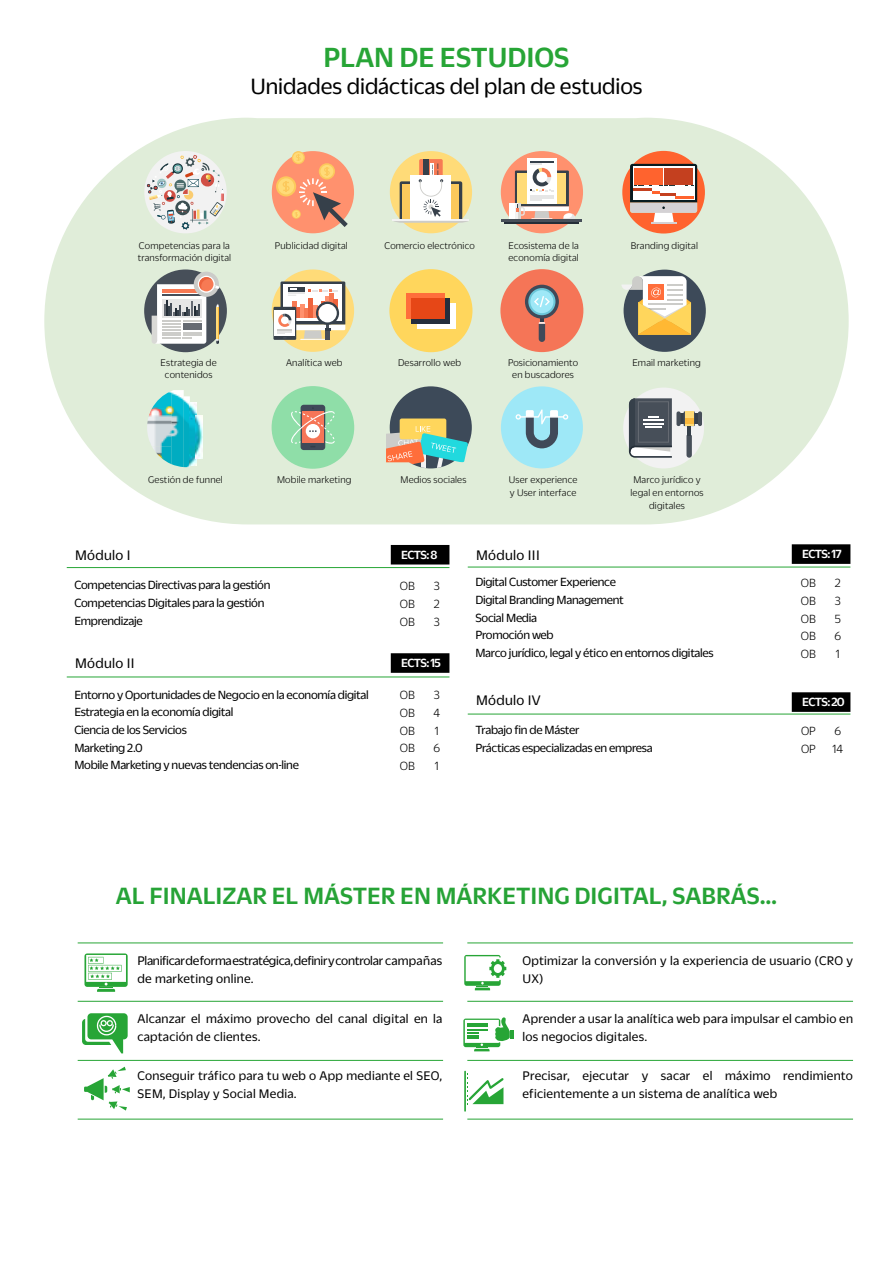
<style>
.page{position:relative;width:893px;height:1263px;background:#fff}
.page>*{position:absolute;margin:0;border:0;box-sizing:border-box;transform-origin:0 0}
.t1{font:500 30px "Duplicate Sans";color:#27a536}
.t2{font:500 25.5px "Duplicate Sans";color:#26a336}
.t3{font:24px "Duplicate Sans";color:#000}
.t4{font:15px "Duplicate Sans";letter-spacing:.02em;color:#000}
.t5{font:13.5px/18px "Duplicate Sans";letter-spacing:.02em;color:#000}
.t6{font:13.5px/18px "Duplicate Sans";letter-spacing:-.02em;color:#000}
.t7{font:12.9px/17.7px "Duplicate Sans";letter-spacing:-.02em;color:#000}
.t8{font:300 12.9px/17.7px "Duplicate Sans";color:#000;text-align:justify}
.t9{font:500 12.9px "Duplicate Sans";letter-spacing:-.055em;color:#fff}
.t10{font:300 10.5px/12.6px "Duplicate Sans";letter-spacing:.02em;color:#000}
</style>
<div class="page">
<div style="left:391px;top:545px;width:58px;height:19px;background:#000"></div>
<div style="left:391px;top:653px;width:58px;height:20px;background:#000"></div>
<div style="left:792px;top:544px;width:58px;height:20px;background:#000"></div>
<div style="left:792px;top:692px;width:58px;height:20px;background:#000"></div>
<hr style="left:67px;top:567px;width:382px;height:1px;background:#27a536">
<hr style="left:67px;top:677px;width:382px;height:1px;background:#27a536">
<hr style="left:468px;top:567px;width:382px;height:1px;background:#27a536">
<hr style="left:468px;top:714px;width:382px;height:1px;background:#27a536">
<svg style="left:44px;top:118px;width:805px;height:406px;background:#e4efde"></svg>
<div style="left:144px;top:269px;width:83px;height:83px;background:#474f59;border-radius:50%"></div>
<div style="left:194px;top:272px;width:25px;height:25px;background:#ccccc9;border-radius:50%"></div>
<div style="left:198px;top:276px;width:17px;height:17px;background:#fff;border-radius:50%"></div>
<svg style="left:152px;top:277px;width:67px;height:67px"></svg>
<div style="left:272px;top:269px;width:82px;height:83px;background:#ffdb78;border-radius:50%"></div>
<svg style="left:273px;top:307px;width:23px;height:33px"></svg>
<div style="left:275px;top:310px;width:20px;height:26px;background:#fff"></div>
<svg style="left:277px;top:281px;width:68px;height:59px;background:#cbbaaf"></svg>
<div style="left:389px;top:269px;width:83px;height:83px;background:#ffd65c;border-radius:50%"></div>
<div style="left:417px;top:303px;width:38px;height:26px;background:#fff"></div>
<div style="left:412px;top:298px;width:38px;height:25px;background:#242e3d"></div>
<div style="left:407px;top:293px;width:38px;height:25px;background:#ff6e3b"></div>
<div style="left:412px;top:298px;width:33px;height:20px;background:#e64717"></div>
<div style="left:500px;top:269px;width:83px;height:83px;background:#f57557;border-radius:50%"></div>
<svg style="left:525px;top:285px;width:34px;height:34px"></svg>
<svg style="left:528px;top:288px;width:27px;height:27px"></svg>
<div style="left:530px;top:290px;width:23px;height:23px;background:#9ee8f7;border-radius:50%"></div>
<svg style="left:539px;top:318px;width:6px;height:24px"></svg>
<svg style="left:534px;top:296px;width:16px;height:11px"></svg>
<div style="left:624px;top:270px;width:82px;height:82px;background:#3d4a59;border-radius:50%"></div>
<svg style="left:621px;top:276px;width:70px;height:58px"></svg>
<div style="left:272px;top:386px;width:82px;height:83px;background:#8fdea8;border-radius:50%"></div>
<div style="left:301px;top:405px;width:24px;height:45px;background:#404a59;border-radius:3px"></div>
<svg style="left:291px;top:407px;width:44px;height:40px"></svg>
<div style="left:390px;top:386px;width:82px;height:82px;background:#3d4a59;border-radius:50%"></div>
<div style="left:400px;top:418px;width:46px;height:21px;background:#ffd65c;border-radius:2px"></div>
<svg style="left:386px;top:426px;width:82px;height:42px"></svg>
<div style="left:501px;top:386px;width:82px;height:82px;background:#9ee8f7;border-radius:50%"></div>
<svg style="left:516px;top:409px;width:52px;height:39px"></svg>
<div style="left:623px;top:388px;width:81px;height:80px;background:#f2f2f2;border-radius:50%"></div>
<svg style="left:629px;top:398px;width:73px;height:60px"></svg>
<div style="left:272px;top:151px;width:82px;height:82px;background:#ff916e;border-radius:50%"></div>
<div style="left:276px;top:176px;width:20px;height:20px;background:#fcc95c;border-radius:50%"></div>
<div style="left:278px;top:178px;width:16px;height:16px;background:#ffdb78;border-radius:50%"></div>
<svg style="left:292px;top:151px;width:13px;height:13px"></svg>
<div style="left:293px;top:152px;width:11px;height:11px;background:#ffdb78;border-radius:50%"></div>
<svg style="left:296px;top:154px;width:5px;height:7px"></svg>
<svg style="left:319px;top:163px;width:16px;height:16px"></svg>
<div style="left:320px;top:165px;width:13px;height:13px;background:#ffdb78;border-radius:50%"></div>
<svg style="left:283px;top:167px;width:65px;height:60px"></svg>
<div style="left:390px;top:151px;width:82px;height:82px;background:#ffdb78;border-radius:50%"></div>
<svg style="left:392px;top:159px;width:77px;height:64px"></svg>
<div style="left:501px;top:151px;width:82px;height:82px;background:#ff916e;border-radius:50%"></div>
<div style="left:527px;top:158px;width:30px;height:46px;background:#fff"></div>
<div style="left:509px;top:204px;width:12px;height:15px;background:#fff"></div>
<svg style="left:515px;top:161px;width:60px;height:58px"></svg>
<hr style="left:505px;top:222px;width:74px;height:1px;background:#242e38">
<hr style="left:502px;top:219px;width:80px;height:3px;background:#474f59">
<div style="left:622px;top:151px;width:83px;height:82px;background:#ff632e;border-radius:50%"></div>
<svg style="left:630px;top:164px;width:67px;height:59px"></svg>
<hr style="left:675px;top:196px;width:18px;height:3px;background:#ff632e">
<div style="left:144px;top:151px;width:83px;height:82px;background:#f2f2f2;border-radius:50%"></div>
<svg style="left:147px;top:155px;width:77px;height:75px"></svg>
<img style="left:152px;top:446px;width:19px;height:18px">
<img style="left:171px;top:390px;width:13px;height:77px">
<img style="left:184px;top:396px;width:6px;height:71px">
<img style="left:190px;top:403px;width:6px;height:62px">
<img style="left:196px;top:415px;width:6px;height:44px">
<img style="left:147px;top:409px;width:24px;height:37px">
<img style="left:152px;top:391px;width:19px;height:18px">
<svg style="left:84px;top:953px;width:44px;height:39px"></svg>
<svg style="left:82px;top:1013px;width:46px;height:40px"></svg>
<svg style="left:84px;top:1067px;width:46px;height:43px"></svg>
<svg style="left:464px;top:955px;width:42px;height:35px"></svg>
<svg style="left:464px;top:1071px;width:40px;height:41px"></svg>
<svg style="left:463px;top:1017px;width:50px;height:34px"></svg>
<hr style="left:467px;top:1001px;width:386px;height:1px;background:#27a536">
<hr style="left:467px;top:942px;width:386px;height:1px;background:#27a536">
<hr style="left:467px;top:1060px;width:386px;height:1px;background:#27a536">
<hr style="left:467px;top:1119px;width:386px;height:1px;background:#27a536">
<hr style="left:78px;top:1001px;width:365px;height:1px;background:#27a536">
<hr style="left:78px;top:942px;width:365px;height:1px;background:#27a536">
<hr style="left:78px;top:1060px;width:365px;height:1px;background:#27a536">
<hr style="left:78px;top:1119px;width:365px;height:1px;background:#27a536">
<h1 class="t1" style="left:323px;top:37px;width:248px">PLAN DE ESTUDIOS</h1>
<h3 class="t3" style="left:250px;top:71px;width:394px">Unidades didácticas del plan de estudios</h3>
<p class="t10" style="left:138px;top:239px;width:95px">Competencias para la transformación digital</p>
<p class="t10" style="left:161px;top:355px;width:58px;text-align:center">Estrategia de contenidos</p>
<p class="t10" style="left:275px;top:239px;width:74px">Publicidad digital</p>
<p class="t10" style="left:384px;top:239px;width:92px">Comercio electrónico</p>
<p class="t10" style="left:508px;top:239px;width:72px">Ecosistema de la economía digital</p>
<p class="t10" style="left:631px;top:239px;width:69px">Branding digital</p>
<p class="t10" style="left:286px;top:355px;width:58px">Analítica web</p>
<p class="t10" style="left:398px;top:355px;width:65px">Desarrollo web</p>
<p class="t10" style="left:508px;top:355px;width:72px;text-align:center">Posicionamiento en buscadores</p>
<p class="t10" style="left:632px;top:355px;width:70px">Email marketing</p>
<p class="t4" style="left:75px;top:545px;width:57px">Módulo I</p>
<p class="t10" style="left:148px;top:473px;width:76px">Gestión de funnel</p>
<p class="t10" style="left:277px;top:473px;width:76px">Mobile marketing</p>
<p class="t10" style="left:400px;top:473px;width:68px">Medios sociales</p>
<p class="t10" style="left:509px;top:473px;width:70px">User experience y User interface</p>
<p class="t10" style="left:630px;top:473px;width:75px;text-align:center">Marco jurídico y legal en entornos digitales</p>
<p class="t9" style="left:401px;top:546px;width:38px">ECTS: 8</p>
<p class="t4" style="left:476px;top:545px;width:65px">Módulo III</p>
<p class="t7" style="left:74px;top:575px;width:198px">Competencias Directivas para la gestión<br>Competencias Digitales para la gestión<br>Emprendizaje</p>
<p class="t4" style="left:75px;top:654px;width:61px">Módulo II</p>
<p class="t7" style="left:74px;top:685px;width:296px">Entorno y Oportunidades de Negocio en la economía digital Estrategia en la economía digital<br>Ciencia de los Servicios<br>Marketing 2.0<br>Mobile Marketing y nuevas tendencias on-line</p>
<p class="t8" style="left:400px;top:576px;width:17px">OB OB OB</p>
<p class="t8" style="left:434px;top:576px;width:8px">3<br>2<br>3</p>
<p class="t9" style="left:401px;top:654px;width:41px">ECTS: 15</p>
<p class="t8" style="left:400px;top:686px;width:17px">OB OB OB OB OB</p>
<p class="t8" style="left:433px;top:686px;width:8px">3<br>4<br>1<br>6<br>1</p>
<p class="t7" style="left:475px;top:572px;width:240px">Digital Customer Experience<br>Digital Branding Management<br>Social Media<br>Promoción web<br>Marco jurídico, legal y ético en entornos digitales</p>
<p class="t4" style="left:476px;top:691px;width:66px">Módulo IV</p>
<p class="t7" style="left:475px;top:720px;width:179px">Trabajo fin de Máster<br>Prácticas especializadas en empresa</p>
<p class="t9" style="left:802px;top:545px;width:41px">ECTS: 17</p>
<p class="t8" style="left:801px;top:573px;width:17px">OB OB OB OB OB</p>
<p class="t8" style="left:834px;top:573px;width:8px">2<br>3<br>5<br>6<br>1</p>
<p class="t9" style="left:802px;top:693px;width:44px">ECTS: 20</p>
<p class="t8" style="left:801px;top:721px;width:16px">OP<br>OP</p>
<p class="t8" style="left:832px;top:721px;width:12px">6<br>14</p>
<h2 class="t2" style="left:116px;top:879px;width:663px">AL FINALIZAR EL MÁSTER EN MÁRKETING DIGITAL, SABRÁS…</h2>
<p class="t6" style="left:137px;top:951px;width:306px">Planificar de forma estratégica, definir y controlar campañas de marketing online.</p>
<p class="t5" style="left:137px;top:1008px;width:306px">Alcanzar el máximo provecho del canal digital en la captación de clientes.</p>
<p class="t5" style="left:137px;top:1065px;width:306px">Conseguir tráfico para tu web o App mediante el SEO,<br>SEM, Display y Social Media.</p>
<p class="t5" style="left:522px;top:951px;width:332px">Optimizar la conversión y la experiencia de usuario (CRO y<br>UX)</p>
<p class="t5" style="left:522px;top:1008px;width:332px">Aprender a usar la analítica web para impulsar el cambio en los negocios digitales.</p>
<p class="t5" style="left:522px;top:1065px;width:332px">Precisar, ejecutar y sacar el máximo rendimiento eficientemente a un sistema de analítica web</p>
</div>
